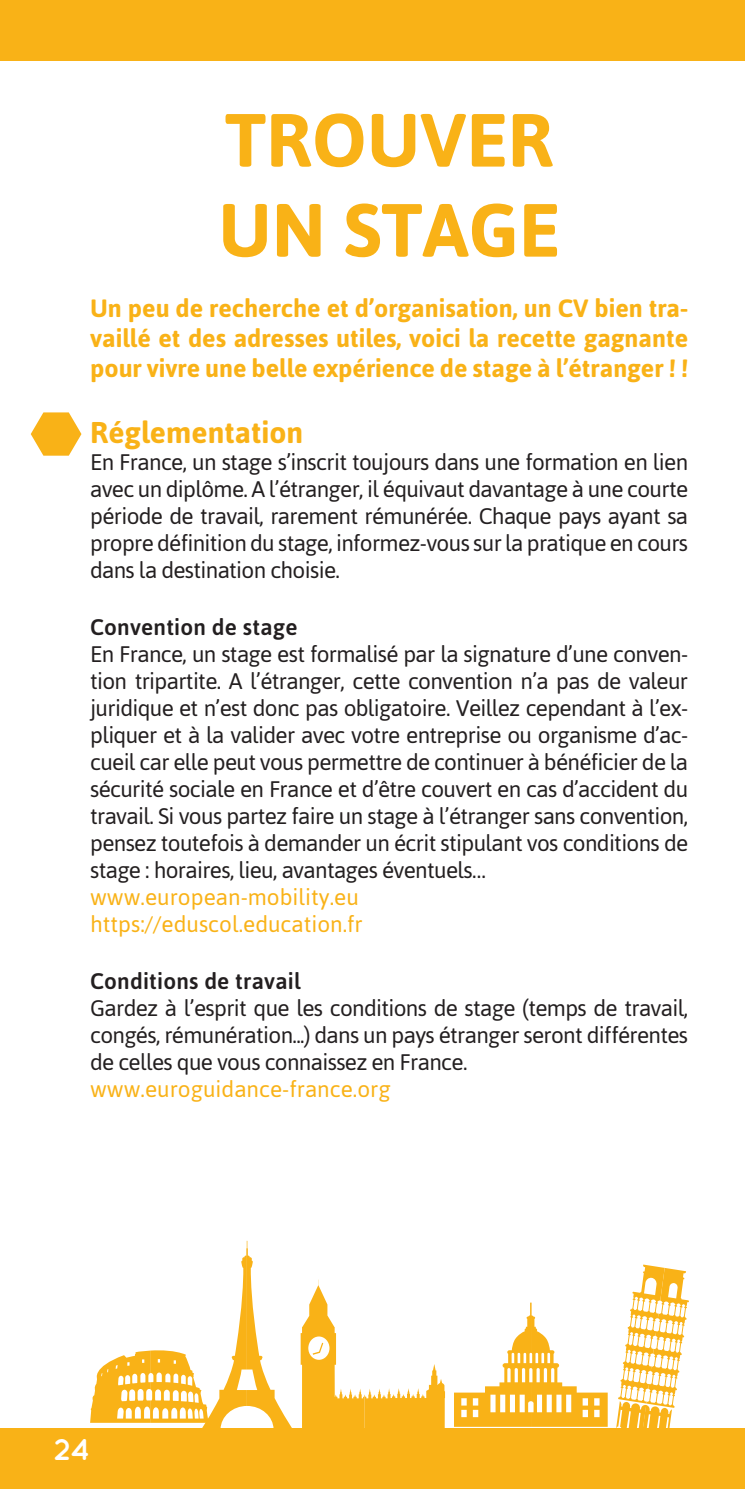
<style>
.page{position:relative;width:745px;height:1489px;background:#fff}
.page>*{position:absolute;margin:0;border:0;box-sizing:border-box;transform-origin:0 0}
.t1{font:700 75px/90px "Asap";color:#f9b217}
.t2{font:700 30px "Asap";color:#f9b217}
.t3{font:700 30px "Quicksand";color:#fff}
.t4{font:700 25px/30px "Asap";color:#f9b217;text-align:justify}
.t5{font:22.5px/27px "Asap";letter-spacing:-.03em;color:#231f20;text-align:justify}
.t6{font:22.5px/27px "Asap";color:#f9b217}
.t7{font:500 22.5px "Asap";letter-spacing:.01em;color:#231f20}
</style>
<div class="page">
<div style="left:0;top:0;width:744px;height:61px;background:#f9b217"></div>
<div style="left:0;top:1427px;width:744px;height:61px;background:#f9b217"></div>
<svg style="left:31px;top:412px;width:50px;height:43px"></svg>
<svg style="left:300px;top:1279px;width:145px;height:149px"></svg>
<svg style="left:90px;top:1240px;width:202px;height:188px"></svg>
<svg style="left:616px;top:1264px;width:72px;height:163px"></svg>
<svg style="left:454px;top:1302px;width:153px;height:124px"></svg>
<h1 class="t1" style="left:218px;top:92px;width:343px">TROUVER<br>UN STAGE</h1>
<p class="t4" style="left:90px;top:292px;width:599px">Un peu de recherche et d’organisation, un CV bien tra&shy;vaillé et des adresses utiles, voici la recette gagnante pour vivre une belle expérience de stage à l’étranger ! !</p>
<h2 class="t2" style="left:90px;top:412px;width:214px">Réglementation</h2>
<p class="t5" style="left:90px;top:447px;width:599px">En France, un stage s’inscrit toujours dans une formation en lien avec un diplôme. A l’étranger, il équivaut davantage à une courte période de travail, rarement rémunérée. Chaque pays ayant sa propre définition du stage, informez-vous sur la pratique en cours dans la destination choisie.</p>
<p class="t7" style="left:90px;top:612px;width:209px">Convention de stage</p>
<p class="t5" style="left:90px;top:639px;width:599px">En France, un stage est formalisé par la signature d’une conven&shy;tion tripartite. A l’étranger, cette convention n’a pas de valeur juridique et n’est donc pas obligatoire. Veillez cependant à l’ex&shy;pliquer et à la valider avec votre entreprise ou organisme d’ac&shy;cueil car elle peut vous permettre de continuer à bénéficier de la sécurité sociale en France et d’être couvert en cas d’accident du travail. Si vous partez faire un stage à l’étranger sans convention, pensez toutefois à demander un écrit stipulant vos conditions de stage : horaires, lieu, avantages éventuels…</p>
<p class="t6" style="left:90px;top:882px;width:274px">www.european-mobility.eu https://eduscol.education.fr</p>
<p class="t7" style="left:90px;top:966px;width:212px">Conditions de travail</p>
<p class="t5" style="left:90px;top:993px;width:599px">Gardez à l’esprit que les conditions de stage (temps de travail, congés, rémunération...) dans un pays étranger seront différentes de celles que vous connaissez en France.</p>
<p class="t6" style="left:90px;top:1074px;width:302px">www.euroguidance-france.org</p>
<h2 class="t3" style="left:53px;top:1430px;width:38px">24</h2>
</div>
